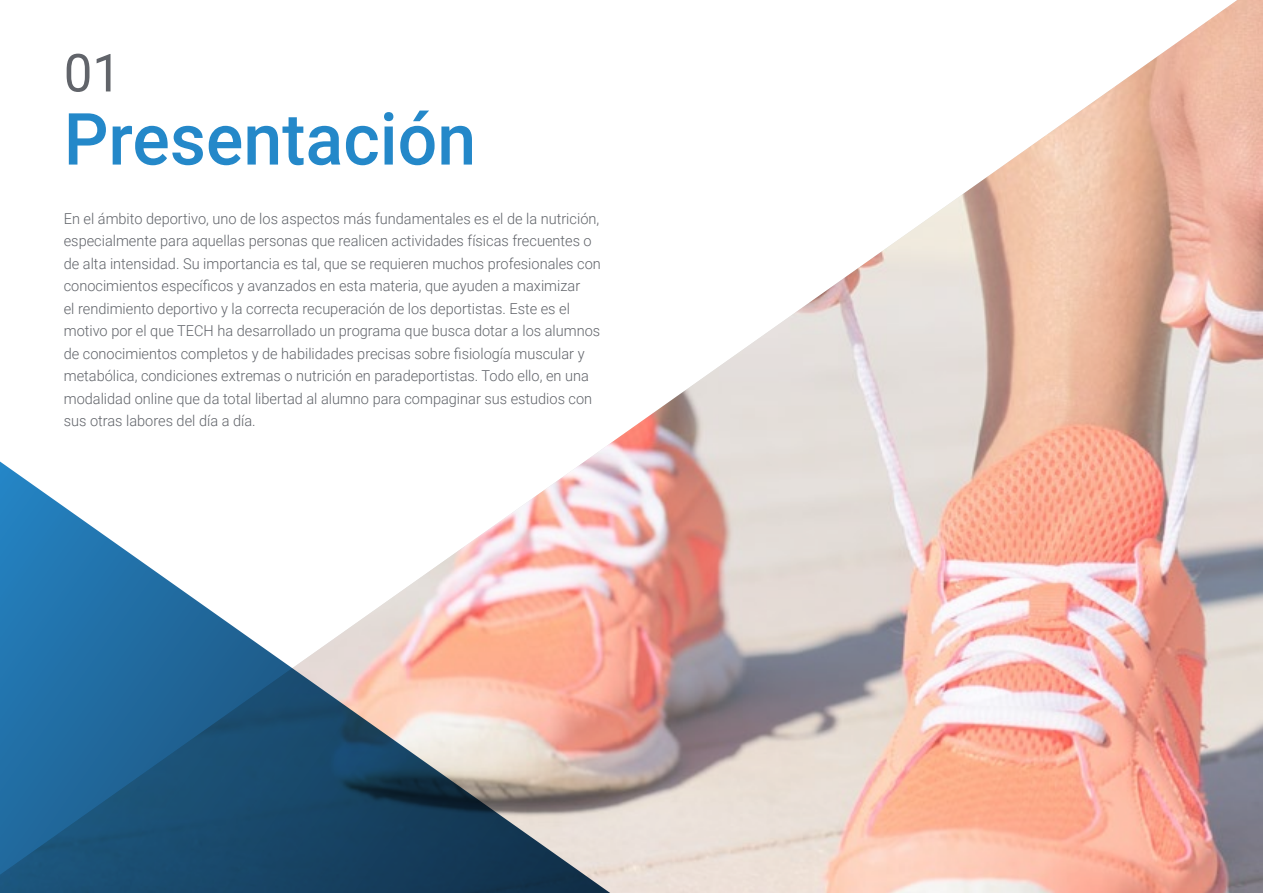
<style>
.page{position:relative;width:1263px;height:893px;background:#fff}
.page>*{position:absolute;margin:0;border:0;box-sizing:border-box;transform-origin:0 0}
.t1{font:500 72px "Roboto";color:#2488c9}
.t2{font:52.5px "Roboto";color:#61646a}
.t3{font:300 15px/22.5px "Roboto";color:#61646a}
</style>
<div class="page">
<img style="left:607px;top:0;width:656px;height:893px">
<svg style="left:0;top:446px;width:640px;height:447px"></svg>
<h2 class="t2" style="left:64px;top:36px;width:59px">01</h2>
<h1 class="t1" style="left:64px;top:89px;width:414px">Presentación</h1>
<p class="t3" style="left:64px;top:207px;width:538px">En el ámbito deportivo, uno de los aspectos más fundamentales es el de la nutrición, especialmente para aquellas personas que realicen actividades físicas frecuentes o de alta intensidad. Su importancia es tal, que se requieren muchos profesionales con conocimientos específicos y avanzados en esta materia, que ayuden a maximizar<br>el rendimiento deportivo y la correcta recuperación de los deportistas. Este es el motivo por el que TECH ha desarrollado un programa que busca dotar a los alumnos de conocimientos completos y de habilidades precisas sobre fisiología muscular y metabólica, condiciones extremas o nutrición en paradeportistas. Todo ello, en una modalidad online que da total libertad al alumno para compaginar sus estudios con sus otras labores del día a día.</p>
</div>
